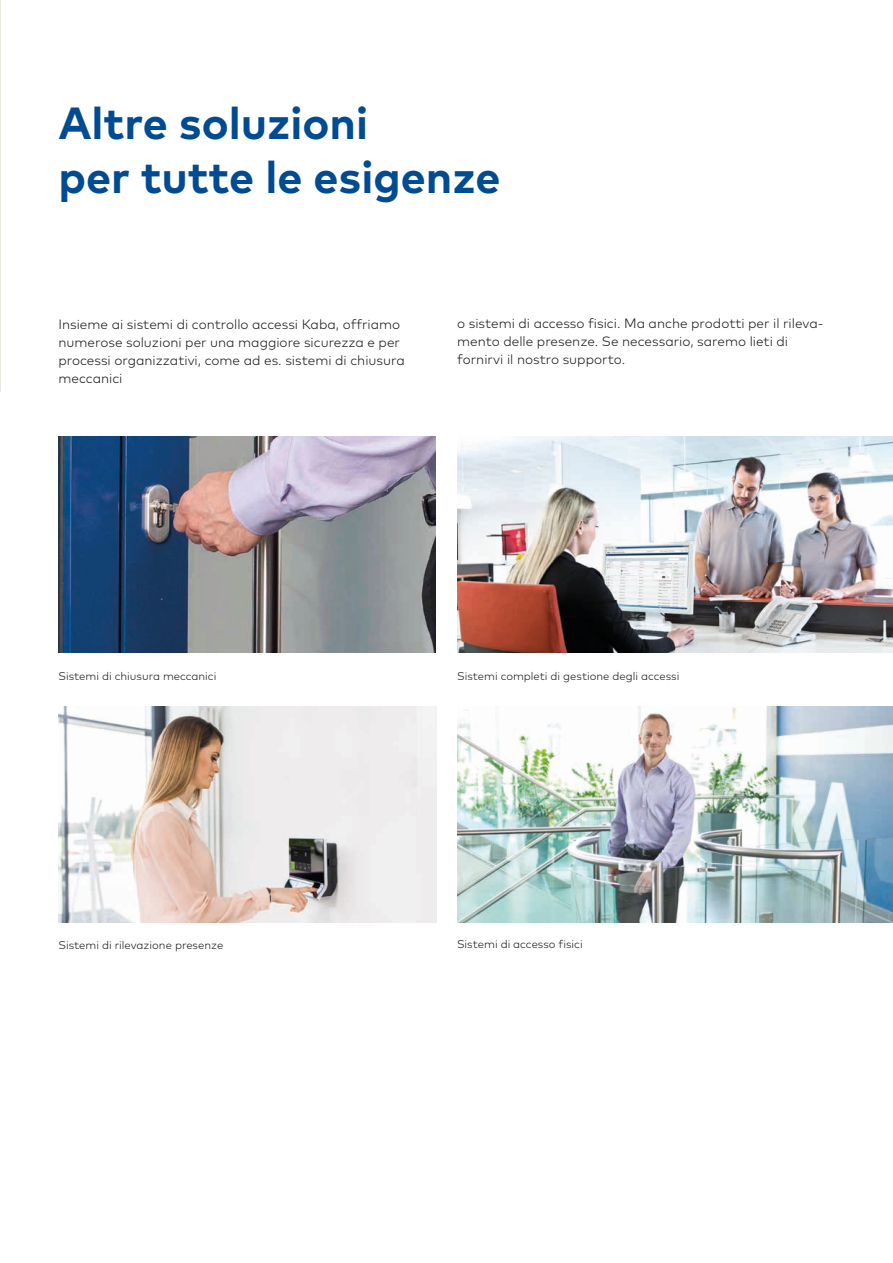
<style>
.page{position:relative;width:893px;height:1263px;background:#fff}
.page>*{position:absolute;margin:0;border:0;box-sizing:border-box;transform-origin:0 0}
.t1{font:700 45px/54px "Mark Pro";color:#004b91}
.t2{font:300 13.5px/18px "Mark Pro";color:#1b1a19}
.t3{font:300 11.25px "Mark Pro";color:#1b1a19}
</style>
<div class="page">
<hr style="left:0;top:0;width:1px;height:391px;background:#eae9e1">
<img style="left:58px;top:436px;width:378px;height:216px">
<img style="left:457px;top:436px;width:436px;height:216px">
<img style="left:457px;top:707px;width:436px;height:216px">
<img style="left:59px;top:706px;width:377px;height:216px">
<h1 class="t1" style="left:58px;top:93px;width:443px">Altre soluzioni<br>per tutte le esigenze</h1>
<p class="t2" style="left:58px;top:314px;width:348px">Insieme ai sistemi di controllo accessi Kaba, offriamo numerose soluzioni per una maggiore sicurezza e per processi organizzativi, come ad es. sistemi di chiusura meccanici</p>
<p class="t2" style="left:457px;top:314px;width:368px">o sistemi di accesso fisici. Ma anche prodotti per il rileva&shy;mento delle presenze. Se necessario, saremo lieti di fornirvi il nostro supporto.</p>
<p class="t3" style="left:58px;top:667px;width:159px">Sistemi di chiusura meccanici</p>
<p class="t3" style="left:457px;top:667px;width:224px">Sistemi completi di gestione degli accessi</p>
<p class="t3" style="left:58px;top:937px;width:166px">Sistemi di rilevazione presenze</p>
<p class="t3" style="left:457px;top:936px;width:127px">Sistemi di accesso fisici</p>
</div>
